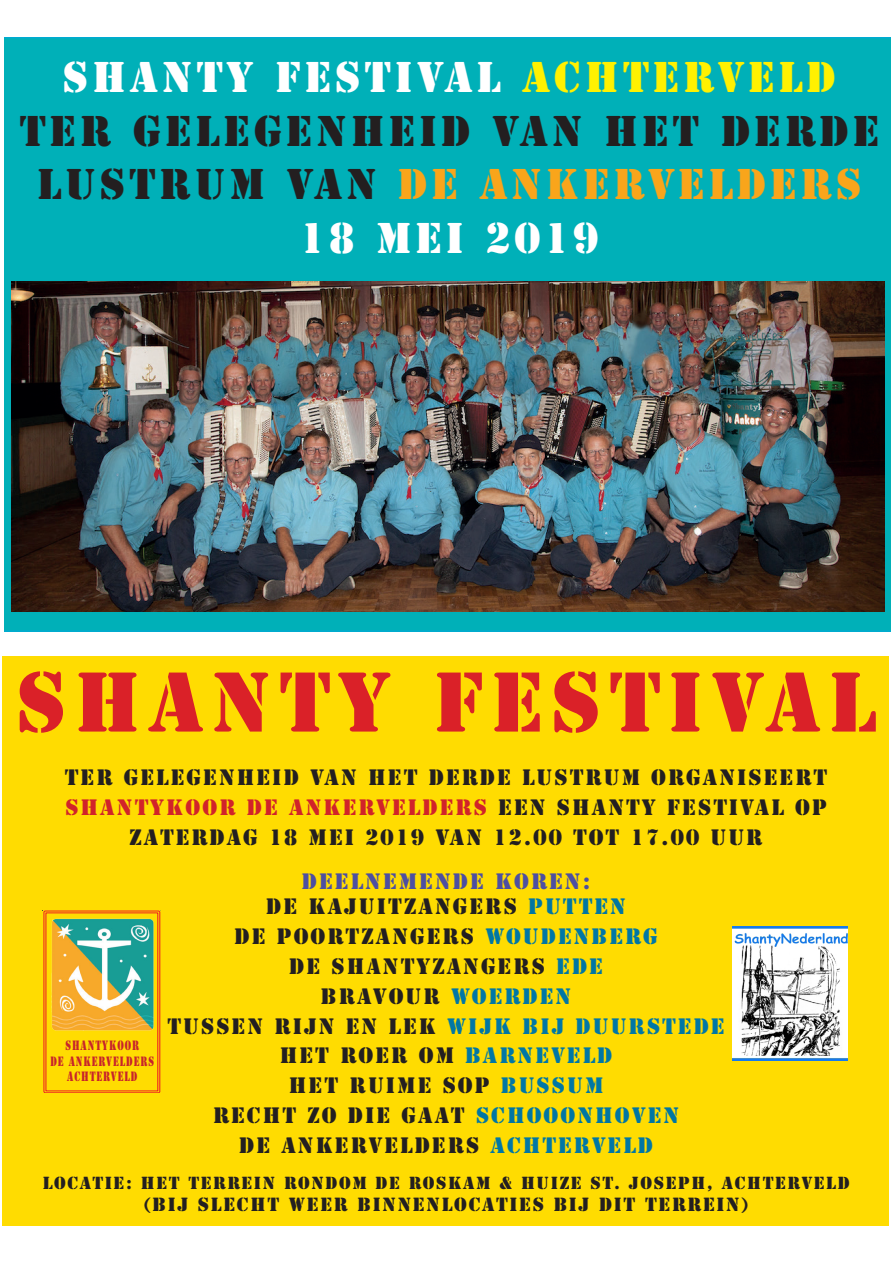
<style>
.page{position:relative;width:893px;height:1263px;background:#fff}
.page>*{position:absolute;margin:0;border:0;box-sizing:border-box;transform-origin:0 0}
.t1{font:78.9px "Stencil Std";letter-spacing:.1em;color:#da2128}
.t2{font:40.2px/53.6px "Stencil Std";letter-spacing:.1em;color:#231f20;text-align:center}
.t3{font:20.85px/29.8px "Stencil Std";letter-spacing:.1em;color:#231f20;text-align:center}
.t4{font:20.85px/25px "Stencil Std";letter-spacing:.1em;color:#4d4fa1;text-align:center}
.t5{font:17.85px "Stencil Std";letter-spacing:.1em;color:#231f20}
.t6{font:16.35px "Stencil Std";letter-spacing:.1em;color:#231f20}
.t7{font:12.6px/15.5px "Stencil Std";letter-spacing:.1em;color:#c8242b;text-align:center;scale:.71 1}
.s1{color:#fff}
.s2{color:#fff101}
.s3{color:#f9a51b}
.s4{color:#d1232a}
.s5{color:#231f20}
.s6{color:#0076a3}
.s7{color:#0077a5}
</style>
<div class="page">
<div style="left:3px;top:656px;width:886px;height:569px;background:#ffdc01"></div>
<svg style="left:42px;top:910px;width:119px;height:183px"></svg>
<div style="left:5px;top:38px;width:886px;height:594px;background:#00b0b8"></div>
<img style="left:11px;top:282px;width:873px;height:330px">
<img style="left:733px;top:926px;width:115px;height:134px">
<p class="t2" style="left:19px;top:51px;width:861px"><span class="s1">SHANTY FESTIVAL</span> <span class="s2">ACHTERVELD<br></span>TER GELEGENHEID VAN HET DERDE<br>LUSTRUM VAN <span class="s3">DE ANKERVELDERS<br></span><span class="s1">18 MEI 2019</span></p>
<p class="t1" style="left:16px;top:651px;width:861px">SHANTY FESTIVAL</p>
<p class="t3" style="left:65px;top:763px;width:764px">TER GELEGENHEID VAN HET DERDE LUSTRUM ORGANISEERT<br><span class="s4">SHANTYKOOR DE ANKERVELDERS</span> EEN SHANTY FESTIVAL OP<br>ZATERDAG 18 MEI 2019 VAN 12.00 TOT 17.00 UUR</p>
<p class="t4" style="left:266px;top:869px;width:361px">DEELNEMENDE KOREN:<br><span class="s5">DE KAJUITZANGERS</span> <span class="s6">PUTTEN</span></p>
<p class="t3" style="left:168px;top:922px;width:558px">DE POORTZANGERS <span class="s7">WOUDENBERG<br></span>DE SHANTYZANGERS <span class="s6">EDE<br></span>BRAVOUR <span class="s7">WOERDEN<br></span>TUSSEN RIJN EN LEK <span class="s7">WIJK BIJ DUURSTEDE<br></span>HET ROER OM <span class="s7">BARNEVELD<br></span>HET RUIME SOP <span class="s7">BUSSUM<br></span>RECHT ZO DIE GAAT <span class="s6">SCHOOONHOVEN<br></span>DE ANKERVELDERS <span class="s7">ACHTERVELD</span></p>
<p class="t6" style="left:43px;top:1172px;width:808px">LOCATIE: HET TERREIN RONDOM DE ROSKAM &amp; HUIZE ST. JOSEPH, ACHTERVELD</p>
<p class="t5" style="left:144px;top:1193px;width:606px">(BIJ SLECHT WEER BINNENLOCATIES BIJ DIT TERREIN)</p>
<p class="t7" style="left:50px;top:1038px;width:147px">SHANTYKOOR<br>DE ANKERVELDERS<br>ACHTERVELD</p>
</div>
